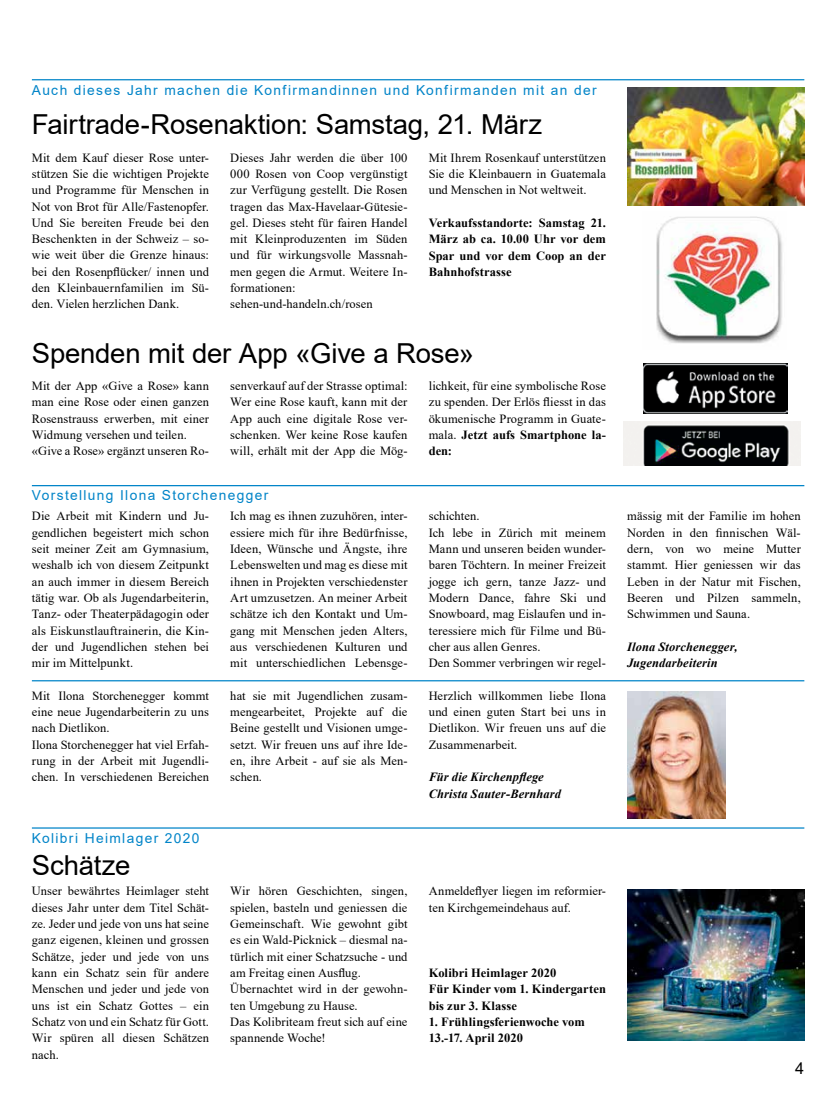
<style>
.page{position:relative;width:815px;height:1106px;background:#fff}
.page>*{position:absolute;margin:0;border:0;box-sizing:border-box;transform-origin:0 0}
.t1{font:27.5px "Arial";letter-spacing:-.01em;color:#000}
.t2{font:16.25px "Arial";color:#000}
.t3{font:13.75px "Arial";letter-spacing:.1em;color:#0084c8}
.t4{font:12.5px/16.2px "Times New Roman";letter-spacing:.005em;color:#000;text-align:justify}
.t5{font:700 12.5px/16.2px "Times New Roman";letter-spacing:.005em;color:#000}
.t6{font:italic 700 12.5px/16.2px "Times New Roman";letter-spacing:.01em;color:#000}
.s1{font-weight:700}
</style>
<div class="page">
<hr style="left:32px;top:79px;width:772px;height:1px;background:#0084c8">
<hr style="left:32px;top:827px;width:772px;height:1px;background:#0084c8">
<hr style="left:32px;top:485px;width:772px;height:1px;background:#0084c8">
<img style="left:627px;top:87px;width:177px;height:118px">
<img style="left:656px;top:216px;width:126px;height:128px">
<img style="left:644px;top:364px;width:144px;height:50px">
<img style="left:624px;top:422px;width:177px;height:43px">
<img style="left:627px;top:691px;width:99px;height:127px">
<img style="left:627px;top:889px;width:177px;height:151px">
<hr style="left:32px;top:680px;width:772px;height:1px;background:#0084c8">
<p class="t3" style="left:32px;top:80px;width:566px">Auch dieses Jahr machen die Konfirmandinnen und Konfirmanden mit an der</p>
<h1 class="t1" style="left:32px;top:105px;width:512px">Fairtrade-Rosenaktion: Samstag, 21. März</h1>
<p class="t4" style="left:32px;top:149px;width:179px">Mit dem Kauf dieser Rose unter&shy;stützen Sie die wichtigen Projekte und Programme für Menschen in Not von Brot für Alle/Fastenopfer.<br>Und Sie bereiten Freude bei den Beschenkten in der Schweiz – so&shy;wie weit über die Grenze hinaus: bei den Rosenpflücker/ innen und den Kleinbauernfamilien im Sü&shy;den. Vielen herzlichen Dank.</p>
<p class="t4" style="left:230px;top:149px;width:179px;text-align:left">Dieses Jahr werden die über 100<br>000 Rosen von Coop vergünstigt zur Verfügung gestellt. Die Rosen tragen das Max-Havelaar-Gütesie&shy;gel. Dieses steht für fairen Handel mit Kleinproduzenten im Süden und für wirkungsvolle Massnah&shy;men gegen die Armut. Weitere In&shy;formationen: sehen-und-handeln.ch/rosen</p>
<p class="t4" style="left:429px;top:149px;width:179px">Mit Ihrem Rosenkauf unterstützen Sie die Kleinbauern in Guatemala und Menschen in Not weltweit.</p>
<p class="t5" style="left:429px;top:214px;width:179px;text-align:justify">Verkaufsstandorte: Samstag 21.<br>März ab ca. 10.00 Uhr vor dem Spar und vor dem Coop an der Bahnhofstrasse</p>
<h1 class="t1" style="left:32px;top:334px;width:444px">Spenden mit der App «Give a Rose»</h1>
<p class="t4" style="left:32px;top:377px;width:179px;text-align:left">Mit der App «Give a Rose» kann man eine Rose oder einen ganzen<br>Rosenstrauss erwerben, mit einer<br>Widmung versehen und teilen. «Give a Rose» ergänzt unseren Ro-</p>
<p class="t4" style="left:230px;top:377px;width:179px">senverkauf auf der Strasse optimal:<br>Wer eine Rose kauft, kann mit der App auch eine digitale Rose ver&shy;schenken. Wer keine Rose kaufen will, erhält mit der App die Mög-</p>
<p class="t3" style="left:32px;top:486px;width:238px">Vorstellung Ilona Storchenegger</p>
<p class="t4" style="left:429px;top:377px;width:179px">lichkeit, für eine symbolische Rose zu spenden. Der Erlös fliesst in das ökumenische Programm in Guate&shy;mala. <span class="s1">Jetzt aufs Smartphone la&shy;den:</span></p>
<p class="t4" style="left:32px;top:507px;width:179px">Die Arbeit mit Kindern und Ju&shy;gendlichen begeistert mich schon seit meiner Zeit am Gymnasium, weshalb ich von diesem Zeitpunkt an auch immer in diesem Bereich tätig war. Ob als Jugendarbeiterin, Tanz- oder Theaterpädagogin oder als Eiskunstlauftrainerin, die Kin&shy;der und Jugendlichen stehen bei mir im Mittelpunkt.</p>
<p class="t4" style="left:32px;top:687px;width:179px;text-align:left">Mit Ilona Storchenegger kommt eine neue Jugendarbeiterin zu uns nach Dietlikon.<br>Ilona Storchenegger hat viel Erfah&shy;rung in der Arbeit mit Jugendli&shy;chen. In verschiedenen Bereichen</p>
<p class="t3" style="left:32px;top:828px;width:169px">Kolibri Heimlager 2020</p>
<h1 class="t1" style="left:32px;top:846px;width:100px">Schätze</h1>
<p class="t4" style="left:32px;top:882px;width:179px">Unser bewährtes Heimlager steht dieses Jahr unter dem Titel Schät&shy;ze. Jeder und jede von uns hat seine ganz eigenen, kleinen und grossen Schätze, jeder und jede von uns kann ein Schatz sein für andere Menschen und jeder und jede von uns ist ein Schatz Gottes – ein Schatz von und ein Schatz für Gott.<br>Wir spüren all diesen Schätzen nach.</p>
<p class="t4" style="left:230px;top:507px;width:179px">Ich mag es ihnen zuzuhören, inter&shy;essiere mich für ihre Bedürfnisse, Ideen, Wünsche und Ängste, ihre Lebenswelten und mag es diese mit ihnen in Projekten verschiedenster Art umzusetzen. An meiner Arbeit schätze ich den Kontakt und Um&shy;gang mit Menschen jeden Alters, aus verschiedenen Kulturen und mit unterschiedlichen Lebensge-</p>
<p class="t4" style="left:429px;top:507px;width:179px;text-align:left">schichten.<br>Ich lebe in Zürich mit meinem<br>Mann und unseren beiden wunder&shy;baren Töchtern. In meiner Freizeit jogge ich gern, tanze Jazz- und<br>Modern Dance, fahre Ski und<br>Snowboard, mag Eislaufen und in&shy;teressiere mich für Filme und Bü&shy;cher aus allen Genres.<br>Den Sommer verbringen wir regel-</p>
<p class="t4" style="left:627px;top:507px;width:175px">mässig mit der Familie im hohen Norden in den finnischen Wäl&shy;dern, von wo meine Mutter stammt. Hier geniessen wir das Leben in der Natur mit Fischen, Beeren und Pilzen sammeln, Schwimmen und Sauna.</p>
<p class="t6" style="left:627px;top:638px;width:112px">Ilona Storchenegger,<br>Jugendarbeiterin</p>
<p class="t4" style="left:230px;top:687px;width:179px">hat sie mit Jugendlichen zusam&shy;mengearbeitet, Projekte auf die Beine gestellt und Visionen umge&shy;setzt. Wir freuen uns auf ihre Ide&shy;en, ihre Arbeit - auf sie als Men&shy;schen.</p>
<p class="t4" style="left:429px;top:687px;width:179px">Herzlich willkommen liebe Ilona und einen guten Start bei uns in Dietlikon. Wir freuen uns auf die Zusammenarbeit.</p>
<p class="t6" style="left:429px;top:768px;width:134px">Für die Kirchenpflege<br>Christa Sauter-Bernhard</p>
<p class="t4" style="left:230px;top:882px;width:179px;text-align:left">Wir hören Geschichten, singen, spielen, basteln und geniessen die<br>Gemeinschaft. Wie gewohnt gibt es ein Wald-Picknick – diesmal na&shy;türlich mit einer Schatzsuche - und am Freitag einen Ausflug.<br>Übernachtet wird in der gewohn&shy;ten Umgebung zu Hause.<br>Das Kolibriteam freut sich auf eine spannende Woche!</p>
<p class="t4" style="left:429px;top:882px;width:179px">Anmeldeflyer liegen im reformier&shy;ten Kirchgemeindehaus auf.</p>
<p class="t5" style="left:429px;top:964px;width:179px">Kolibri Heimlager 2020<br>Für Kinder vom 1. Kindergarten bis zur 3. Klasse</p>
<p class="t5" style="left:429px;top:1013px;width:158px">1. Frühlingsferienwoche vom<br>13.-17. April 2020</p>
<h2 class="t2" style="left:795px;top:1057px;width:11px">4</h2>
</div>
